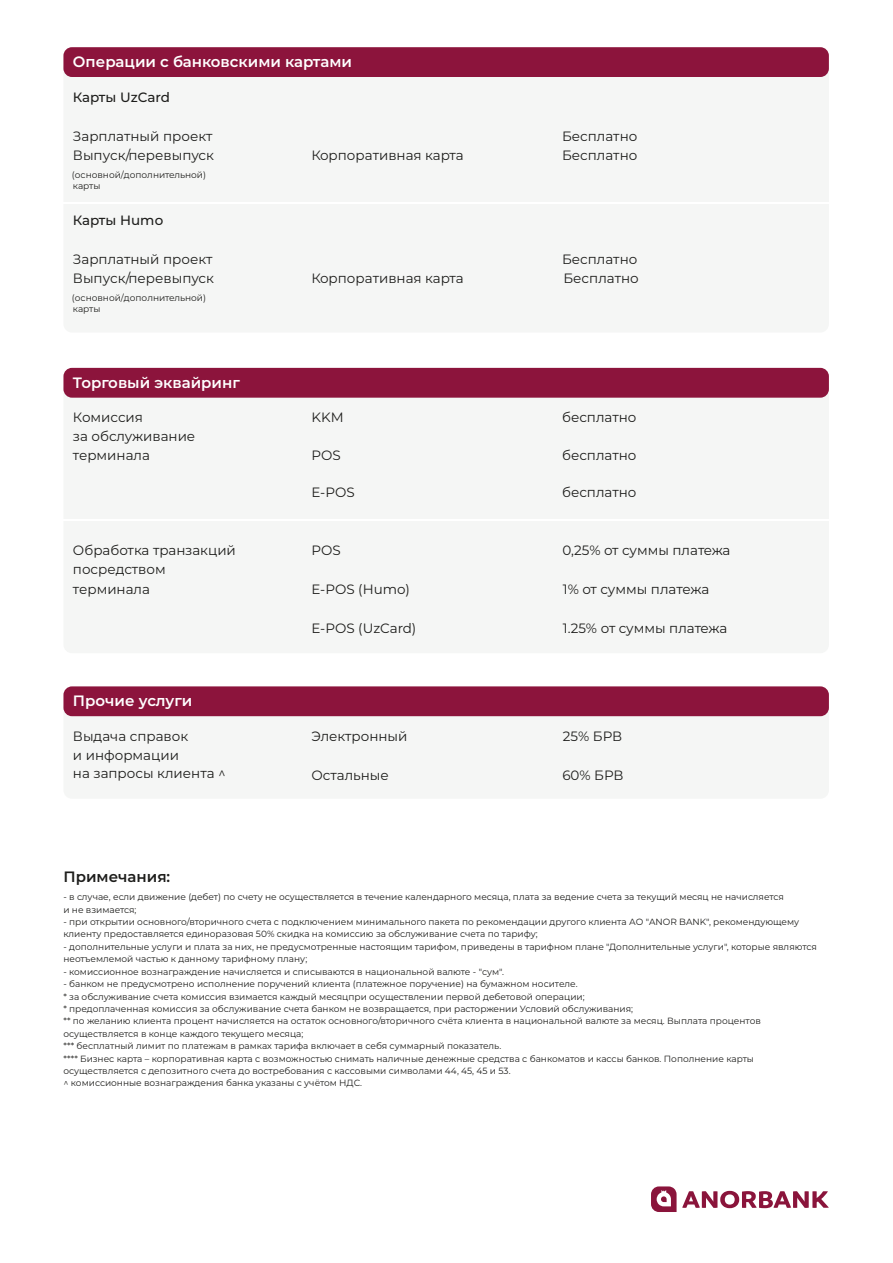
<style>
.page{position:relative;width:893px;height:1263px;background:#fff}
.page>*{position:absolute;margin:0;border:0;box-sizing:border-box;transform-origin:0 0}
.t1{font:600 15px "Montserrat";color:#fff}
.t2{font:600 15px "Montserrat";color:#1d1d1b}
.t3{font:13.5px/19.5px "Montserrat";color:#1d1d1b}
.t4{font:500 13.5px "Montserrat";color:#1d1d1b}
.t5{font:9px/12.5px "Montserrat";color:#1d1d1b}
</style>
<div class="page">
<svg style="left:651px;top:1186px;width:178px;height:26px"></svg>
<div style="left:63px;top:381px;width:766px;height:272px;background:#f5f6f5;border-radius:9px"></div>
<div style="left:63px;top:368px;width:766px;height:30px;background:#8c143c;border-radius:9px"></div>
<div style="left:63px;top:699px;width:766px;height:100px;background:#f5f6f5;border-radius:9px"></div>
<div style="left:63px;top:686px;width:766px;height:30px;background:#8c143c;border-radius:9px"></div>
<hr style="left:63px;top:519px;width:766px;height:1px;background:#fff">
<div style="left:63px;top:60px;width:766px;height:273px;background:#f5f6f5;border-radius:9px"></div>
<div style="left:63px;top:47px;width:766px;height:30px;background:#8c143c;border-radius:9px"></div>
<hr style="left:63px;top:203px;width:766px;height:1px;background:#fff">
<h1 class="t1" style="left:73px;top:53px;width:281px">Операции с банковскими картами</h1>
<h2 class="t4" style="left:73px;top:89px;width:98px">Карты UzCard</h2>
<h2 class="t3" style="left:73px;top:126px;width:143px">Зарплатный проект<br>Выпуск/перевыпуск</h2>
<p class="t5" style="left:72px;top:169px;width:136px">(основной/дополнительной)</p>
<p class="t5" style="left:73px;top:180px;width:29px">карты</p>
<h2 class="t4" style="left:73px;top:212px;width:92px">Карты Humo</h2>
<h2 class="t3" style="left:73px;top:249px;width:143px">Зарплатный проект<br>Выпуск/перевыпуск</h2>
<p class="t5" style="left:72px;top:292px;width:136px">(основной/дополнительной)</p>
<p class="t5" style="left:73px;top:303px;width:29px">карты</p>
<h1 class="t1" style="left:73px;top:373px;width:168px">Торговый эквайринг</h1>
<h2 class="t3" style="left:73px;top:408px;width:124px;line-height:18.6px">Комиссия<br>за обслуживание терминала</h2>
<h2 class="t3" style="left:73px;top:540px;width:164px">Обработка транзакций посредством терминала</h2>
<h1 class="t1" style="left:73px;top:692px;width:121px">Прочие услуги</h1>
<h2 class="t3" style="left:311px;top:146px;width:154px">Корпоративная карта</h2>
<h2 class="t3" style="left:311px;top:269px;width:154px">Корпоративная карта</h2>
<h2 class="t3" style="left:311px;top:408px;width:34px">KKM</h2>
<h2 class="t3" style="left:311px;top:445px;width:31px">POS</h2>
<h2 class="t3" style="left:311px;top:482px;width:45px">E-POS</h2>
<h2 class="t3" style="left:311px;top:540px;width:31px">POS</h2>
<h2 class="t3" style="left:311px;top:579px;width:100px">E-POS (Humo)</h2>
<h2 class="t3" style="left:311px;top:618px;width:106px">E-POS (UzCard)</h2>
<h2 class="t3" style="left:73px;top:727px;width:154px;line-height:18.6px">Выдача справок<br>и информации<br>на запросы клиента ^</h2>
<h2 class="t3" style="left:311px;top:726px;width:98px">Электронный</h2>
<h2 class="t3" style="left:311px;top:765px;width:79px">Остальные</h2>
<h2 class="t3" style="left:562px;top:126px;width:77px">Бесплатно<br>Бесплатно</h2>
<h2 class="t3" style="left:562px;top:249px;width:78px">Бесплатно<br>Бесплатно</h2>
<h2 class="t3" style="left:562px;top:408px;width:76px">бесплатно</h2>
<h2 class="t3" style="left:562px;top:445px;width:76px">бесплатно</h2>
<h2 class="t3" style="left:562px;top:482px;width:76px">бесплатно</h2>
<h2 class="t3" style="left:562px;top:540px;width:170px">0,25% от суммы платежа</h2>
<h2 class="t3" style="left:563px;top:579px;width:148px">1% от суммы платежа</h2>
<h2 class="t3" style="left:563px;top:618px;width:166px">1.25% от суммы платежа</h2>
<h2 class="t3" style="left:563px;top:726px;width:61px">25% БРВ</h2>
<h2 class="t3" style="left:562px;top:765px;width:63px">60% БРВ</h2>
<h1 class="t2" style="left:63px;top:867px;width:108px">Примечания:</h1>
<p class="t5" style="left:63px;top:891px;width:722px">- в случае, если движение (дебет) по счету не осуществляется в течение календарного месяца, плата за ведение счета за текущий месяц не начисляется и не взимается;</p>
<p class="t5" style="left:63px;top:915px;width:737px">- при открытии основного/вторичного счета с подключением минимального пакета по рекомендации другого клиента АО "ANOR BANK", рекомендующему клиенту предоставляется единоразовая 50% скидка на комиссию за обслуживание счета по тарифу;</p>
<p class="t5" style="left:63px;top:940px;width:755px">- дополнительные услуги и плата за них, не предусмотренные настоящим тарифом, приведены в тарифном плане "Дополнительные услуги", которые являются неотъемлемой частью к данному тарифному плану;</p>
<p class="t5" style="left:63px;top:965px;width:442px">- комиссионное вознаграждение начисляется и списываются в национальной валюте - "сум".</p>
<p class="t5" style="left:63px;top:978px;width:699px">- банком не предусмотрено исполнение поручений клиента (платежное поручение) на бумажном носителе.<br>* за обслуживание счета комиссия взимается каждый месяцпри осуществлении первой дебетовой операции;<br>* предоплаченная комиссия за обслуживание счета банком не возвращается, при расторжении Условий обслуживания;<br>** по желанию клиента процент начисляется на остаток основного/вторичного счёта клиента в национальной валюте за месяц. Выплата процентов осуществляется в конце каждого текущего месяца;<br>*** бесплатный лимит по платежам в рамках тарифа включает в себя суммарный показатель.<br>**** Бизнес карта – корпоративная карта с возможностью снимать наличные денежные средства с банкоматов и кассы банков. Пополнение карты осуществляется с депозитного счета до востребования с кассовыми символами 44, 45, 45 и 53.<br>^ комиссионные вознаграждения банка указаны с учётом НДС.</p>
</div>
